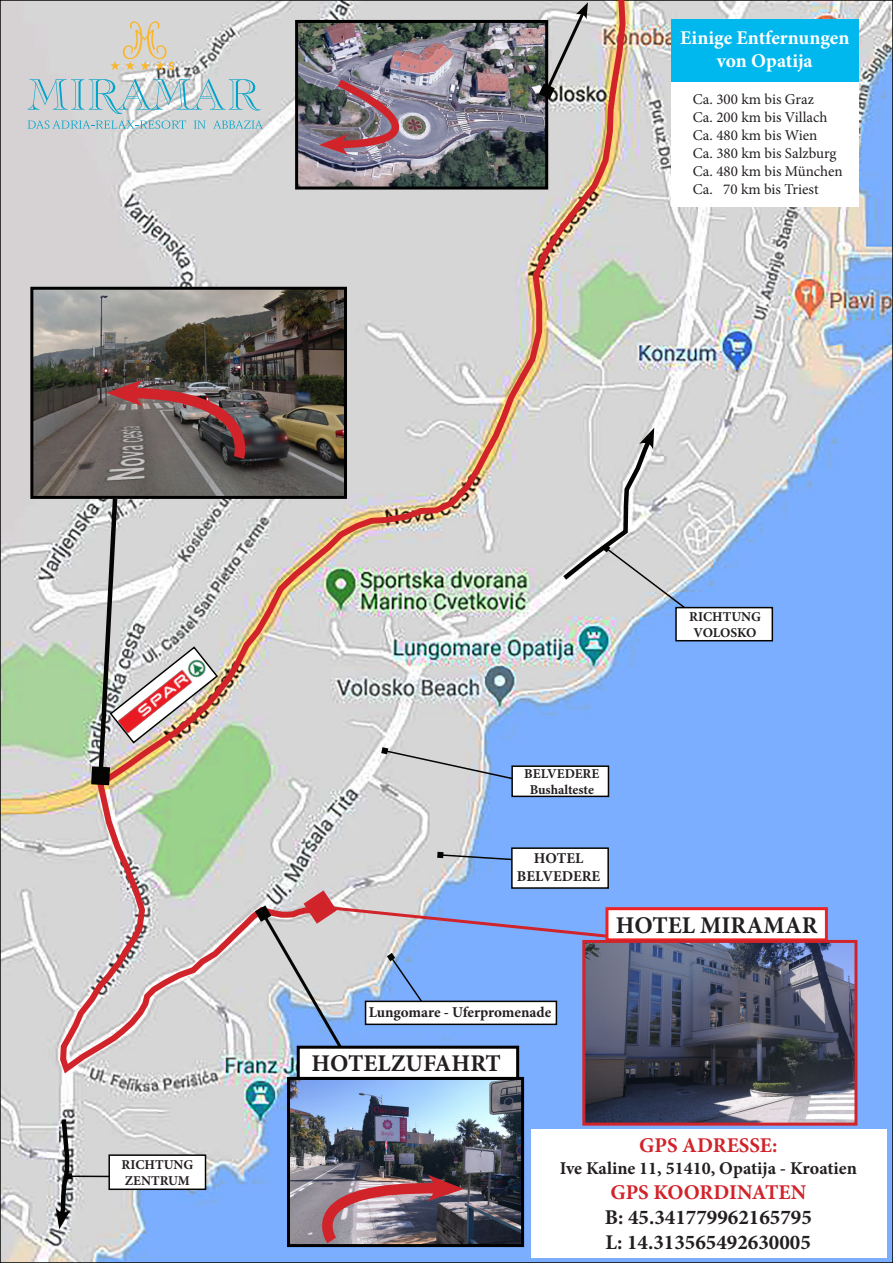
<style>
.page{position:relative;width:893px;height:1263px;background:#fff}
.page>*{position:absolute;margin:0;border:0;box-sizing:border-box;transform-origin:0 0}
.t1{font:700 24px "Minion Pro";color:#231f20}
.t2{font:700 21px/25.2px "Minion Pro";color:#231f20}
.t3{font:700 21px "Minion Pro";color:#d1232a}
.t4{font:700 19.5px/23.4px "Minion Pro";color:#fff;text-align:center}
.t5{font:700 18px "Minion Pro";color:#231f20}
.t6{font:15px "Minion Pro";color:#231f20}
.t7{font:700 15px/18px "Minion Pro";letter-spacing:-.005em;color:#231f20;text-align:center}
.t8{font:700 13.5px/16.2px "Minion Pro";color:#231f20;text-align:center}
.s1{color:#d1232a}
</style>
<div class="page">
<img style="left:3px;top:3px;width:887px;height:1257px">
<img style="left:57px;top:0;width:572px;height:1078px">
<div style="left:605px;top:907px;width:223px;height:34px;background:#fff;border:3px solid #ee2123"></div>
<img style="left:586px;top:944px;width:267px;height:177px">
<div style="left:582px;top:940px;width:275px;height:185px;border:3px solid #d1232a"></div>
<img style="left:291px;top:1099px;width:229px;height:144px">
<div style="left:287px;top:1077px;width:237px;height:170px;border:3px solid #000"></div>
<img style="left:34px;top:291px;width:309px;height:204px">
<div style="left:30px;top:287px;width:317px;height:212px;border:3px solid #000"></div>
<img style="left:299px;top:24px;width:245px;height:162px">
<div style="left:295px;top:20px;width:253px;height:170px;border:3px solid #000"></div>
<svg style="left:294px;top:1175px;width:170px;height:76px;background:#89717d"></svg>
<svg style="left:255px;top:890px;width:482px;height:209px;background:#8c9cc1"></svg>
<div style="left:511px;top:847px;width:98px;height:42px;background:#fff;border:2px solid #040503"></div>
<svg style="left:439px;top:853px;width:74px;height:8px"></svg>
<div style="left:437px;top:852px;width:7px;height:6px;background:#040503"></div>
<div style="left:511px;top:765px;width:98px;height:32px;background:#fff;border:2px solid #040503"></div>
<svg style="left:381px;top:747px;width:133px;height:33px;background:#b9c2d1"></svg>
<div style="left:675px;top:607px;width:98px;height:34px;background:#fff;border:2px solid #040503"></div>
<svg style="left:558px;top:428px;width:128px;height:182px;background:#cccdce"></svg>
<div style="left:108px;top:1154px;width:98px;height:36px;background:#fff;border:2px solid #040503"></div>
<hr style="left:69px;top:1175px;width:40px;height:2px;background:#040503">
<svg style="left:56px;top:1114px;width:16px;height:148px"></svg>
<div style="left:297px;top:1046px;width:222px;height:34px;background:#fff;border:3px solid #000"></div>
<img style="left:91px;top:494px;width:128px;height:291px">
<svg style="left:106px;top:380px;width:152px;height:88px;background:#735959"></svg>
<div style="left:672px;top:20px;width:187px;height:186px;background:#fff"></div>
<div style="left:672px;top:20px;width:187px;height:62px;background:#01b8ee"></div>
<svg style="left:110px;top:21px;width:64px;height:49px;background:#dad0ba"></svg>
<svg style="left:28px;top:120px;width:158px;height:9px"></svg>
<svg style="left:194px;top:121px;width:12px;height:8px"></svg>
<svg style="left:213px;top:120px;width:50px;height:9px"></svg>
<svg style="left:28px;top:79px;width:232px;height:35px;background:#b8ced4"></svg>
<img style="left:319px;top:75px;width:149px;height:80px">
<svg style="left:539px;top:2px;width:49px;height:97px;background:#aaabaa"></svg>
<div style="left:531px;top:1129px;width:356px;height:128px;background:#fff"></div>
<p class="t4" style="left:680px;top:26px;width:171px">Einige Entfernungen von Opatija</p>
<p class="t6" style="left:693px;top:89px;width:123px">Ca. 300 km bis Graz</p>
<p class="t6" style="left:693px;top:107px;width:136px">Ca. 200 km bis Villach</p>
<p class="t6" style="left:693px;top:125px;width:126px">Ca. 480 km bis Wien</p>
<p class="t6" style="left:693px;top:143px;width:145px">Ca. 380 km bis Salzburg</p>
<p class="t6" style="left:693px;top:161px;width:151px">Ca. 480 km bis München</p>
<p class="t6" style="left:693px;top:179px;width:127px">Ca. 70 km bis Triest</p>
<p class="t8" style="left:121px;top:1156px;width:73px">RICHTUNG</p>
<p class="t8" style="left:125px;top:1173px;width:66px">ZENTRUM</p>
<p class="t8" style="left:689px;top:608px;width:73px">RICHTUNG<br>VOLOSKO</p>
<p class="t8" style="left:524px;top:765px;width:77px">BELVEDERE</p>
<p class="t8" style="left:530px;top:781px;width:66px">Bushalteste</p>
<p class="t7" style="left:517px;top:849px;width:85px">HOTEL<br>BELVEDERE</p>
<p class="t1" style="left:616px;top:908px;width:203px">HOTEL MIRAMAR</p>
<p class="t7" style="left:369px;top:1003px;width:184px">Lungomare - Uferpromenade</p>
<p class="t1" style="left:312px;top:1046px;width:191px">HOTELZUFAHRT</p>
<p class="t3" style="left:639px;top:1131px;width:140px">GPS ADRESSE:</p>
<p class="t5" style="left:560px;top:1155px;width:299px">Ive Kaline 11, 51410, Opatija - Kroatien</p>
<p class="t2" style="left:605px;top:1179px;width:209px"><span class="s1">GPS KOORDINATEN<br></span>B: 45.341779962165795<br>L: 14.313565492630005</p>
</div>
